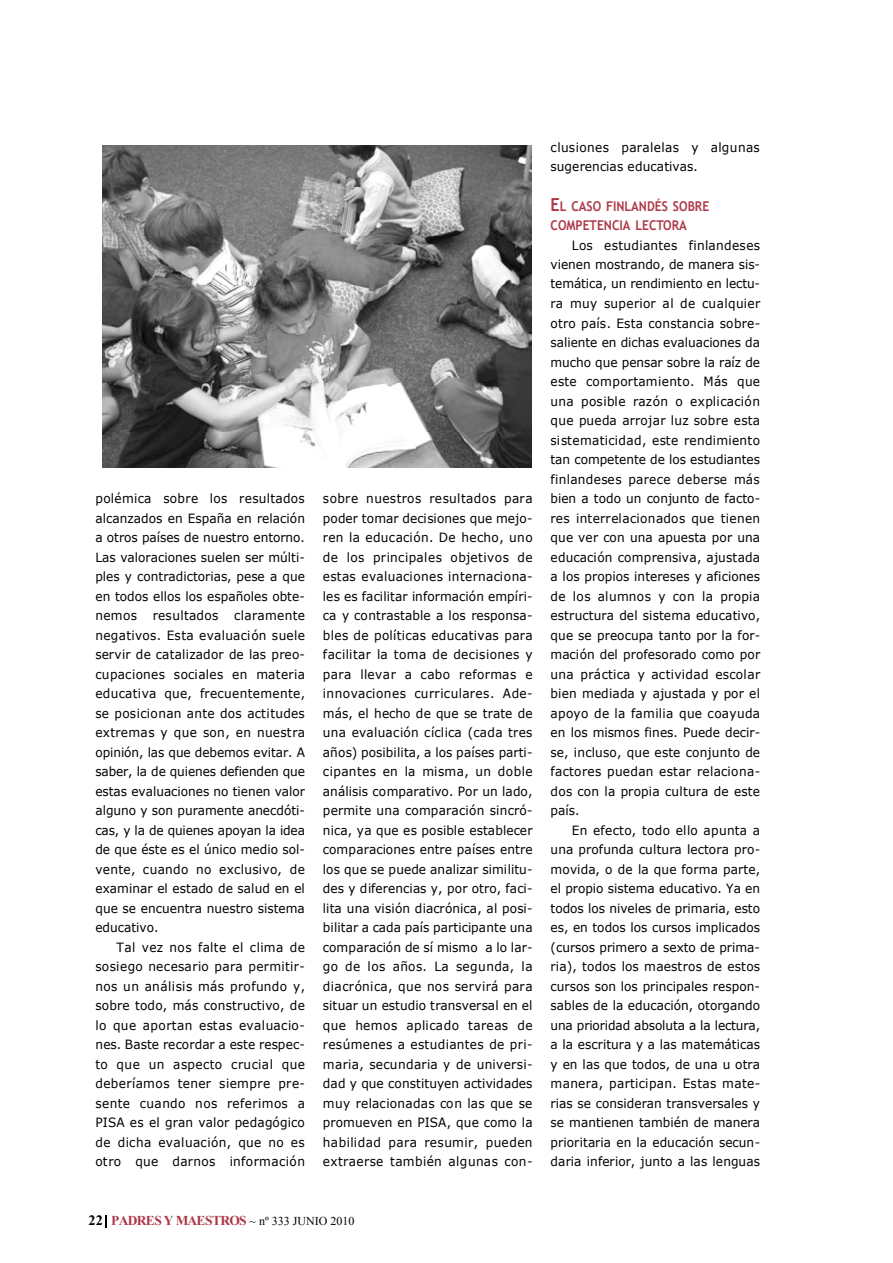
<style>
.page{position:relative;width:893px;height:1263px;background:#fff}
.page>*{position:absolute;margin:0;border:0;box-sizing:border-box;transform-origin:0 0}
.t1{font:700 13.5px/19.5px "Trebuchet MS";color:#ae3746;scale:.9 1}
.t2{font:700 13.5px "Times New Roman";letter-spacing:-.055em;color:#ae3746}
.t3{font:12.75px/19.5px "Verdana";letter-spacing:.02em;color:#000;text-align:justify;scale:.95 1}
.s1{font-size:18px}
.s2{font-size:14.25px;color:#000}
.s3{font-weight:400;font-size:12px;color:#000}
</style>
<div class="page">
<svg style="left:105px;top:1215px;width:2px;height:12px"></svg>
<img style="left:102px;top:145px;width:430px;height:322px">
<p class="t3" style="left:95px;top:488px;width:222px">polémica sobre los resultados alcanzados en España en relación a otros países de nuestro entorno.<br>Las valoraciones suelen ser múlti&shy;ples y contradictorias, pese a que en todos ellos los españoles obte&shy;nemos resultados claramente negativos. Esta evaluación suele servir de catalizador de las preo&shy;cupaciones sociales en materia educativa que, frecuentemente, se posicionan ante dos actitudes extremas y que son, en nuestra opinión, las que debemos evitar. A saber, la de quienes defienden que estas evaluaciones no tienen valor alguno y son puramente anecdóti&shy;cas, y la de quienes apoyan la idea de que éste es el único medio sol&shy;vente, cuando no exclusivo, de examinar el estado de salud en el que se encuentra nuestro sistema educativo.</p>
<p class="t3" style="left:95px;top:937px;width:222px;text-indent:21px">Tal vez nos falte el clima de sosiego necesario para permitir&shy;nos un análisis más profundo y, sobre todo, más constructivo, de lo que aportan estas evaluacio&shy;nes. Baste recordar a este respec&shy;to que un aspecto crucial que deberíamos tener siempre pre&shy;sente cuando nos referimos a PISA es el gran valor pedagógico de dicha evaluación, que no es otro que darnos información</p>
<p class="t3" style="left:323px;top:488px;width:222px">sobre nuestros resultados para poder tomar decisiones que mejo&shy;ren la educación. De hecho, uno de los principales objetivos de estas evaluaciones internaciona&shy;les es facilitar información empíri&shy;ca y contrastable a los responsa&shy;bles de políticas educativas para facilitar la toma de decisiones y para llevar a cabo reformas e innovaciones curriculares. Ade&shy;más, el hecho de que se trate de una evaluación cíclica (cada tres años) posibilita, a los países parti&shy;cipantes en la misma, un doble análisis comparativo. Por un lado, permite una comparación sincró&shy;nica, ya que es posible establecer comparaciones entre países entre los que se puede analizar similitu&shy;des y diferencias y, por otro, faci&shy;lita una visión diacrónica, al posi&shy;bilitar a cada país participante una comparación de sí mismo a lo lar&shy;go de los años. La segunda, la diacrónica, que nos servirá para situar un estudio transversal en el que hemos aplicado tareas de resúmenes a estudiantes de pri&shy;maria, secundaria y de universi&shy;dad y que constituyen actividades muy relacionadas con las que se promueven en PISA, que como la habilidad para resumir, pueden extraerse también algunas con-</p>
<p class="t3" style="left:550px;top:137px;width:222px">clusiones paralelas y algunas sugerencias educativas.</p>
<p class="t1" style="left:550px;top:196px;width:178px"><span class="s1">E</span>L CASO FINLANDÉS SOBRE<br>COMPETENCIA LECTORA</p>
<p class="t3" style="left:550px;top:235px;width:222px;text-indent:21px">Los estudiantes finlandeses vienen mostrando, de manera sis&shy;temática, un rendimiento en lectu&shy;ra muy superior al de cualquier otro país. Esta constancia sobre&shy;saliente en dichas evaluaciones da mucho que pensar sobre la raíz de este comportamiento. Más que una posible razón o explicación que pueda arrojar luz sobre esta sistematicidad, este rendimiento tan competente de los estudiantes finlandeses parece deberse más bien a todo un conjunto de facto&shy;res interrelacionados que tienen que ver con una apuesta por una educación comprensiva, ajustada a los propios intereses y aficiones de los alumnos y con la propia estructura del sistema educativo, que se preocupa tanto por la for&shy;mación del profesorado como por una práctica y actividad escolar bien mediada y ajustada y por el apoyo de la familia que coayuda en los mismos fines. Puede decir&shy;se, incluso, que este conjunto de factores puedan estar relaciona&shy;dos con la propia cultura de este país.</p>
<p class="t3" style="left:550px;top:820px;width:222px;text-indent:21px">En efecto, todo ello apunta a una profunda cultura lectora pro&shy;movida, o de la que forma parte, el propio sistema educativo. Ya en todos los niveles de primaria, esto es, en todos los cursos implicados (cursos primero a sexto de prima&shy;ria), todos los maestros de estos cursos son los principales respon&shy;sables de la educación, otorgando una prioridad absoluta a la lectura, a la escritura y a las matemáticas y en las que todos, de una u otra manera, participan. Estas mate&shy;rias se consideran transversales y se mantienen también de manera prioritaria en la educación secun&shy;daria inferior, junto a las lenguas</p>
<p class="t2" style="left:89px;top:1212px;width:267px"><span class="s2">22</span> PADRESY MAESTROS <span class="s3">~ nº 333 JUNIO 2010</span></p>
</div>
